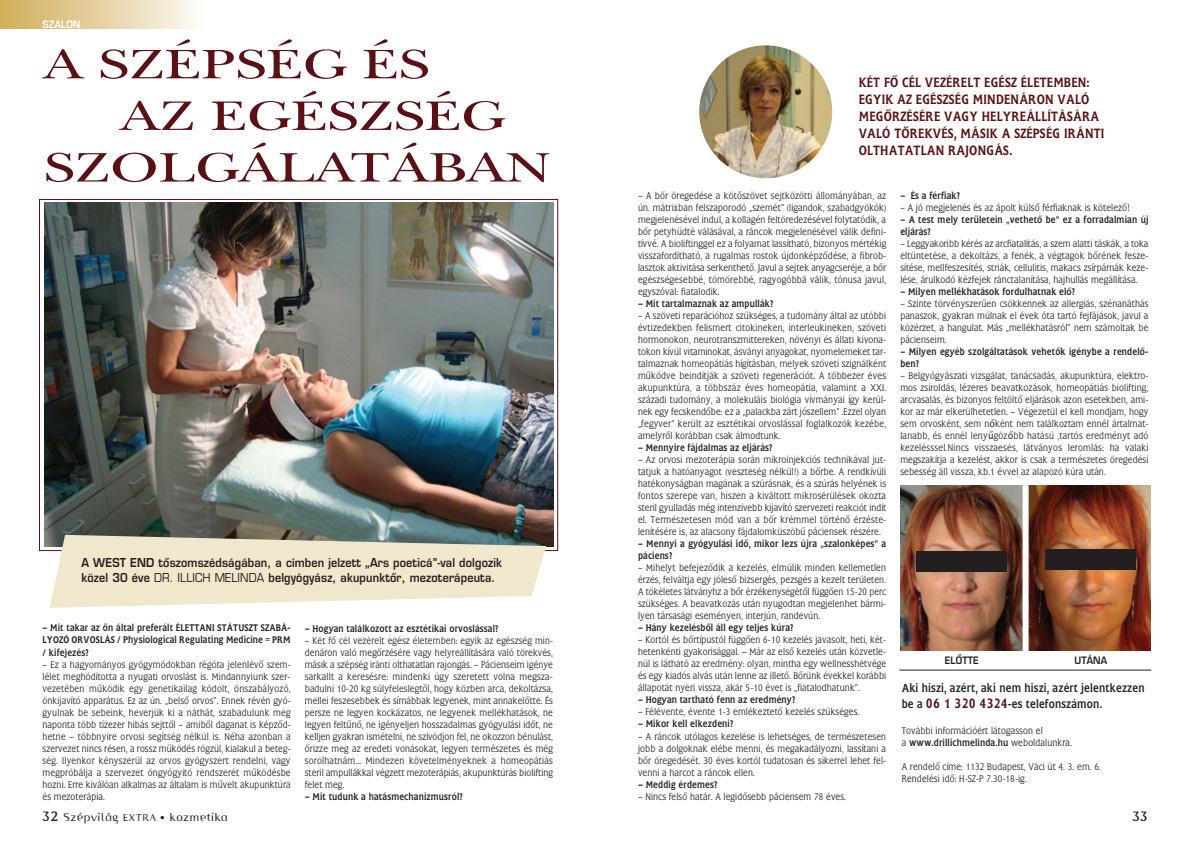
<style>
.page{position:relative;width:1191px;height:842px;background:#fff}
.page>*{position:absolute;margin:0;border:0;box-sizing:border-box;transform-origin:0 0}
.t1{font:43px "H New Baskerville Roman";color:#5a1014;scale:1.38 1}
.t2{font:14px/16.8px "Flange Regular Hun";letter-spacing:.015em;color:#5a1014;scale:.9 1}
.t3{font:700 14px "Censor Sans";color:#231f20}
.t4{font:12px/14.4px "H Eurostyle Demi";letter-spacing:.015em;color:#231f20;scale:.9 1}
.t5{font:12px/16px "Flange Regular Hun";letter-spacing:.015em;color:#231f20;scale:.9 1}
.t6{font:12px "Censor Sans";letter-spacing:.05em;color:#231f20}
.t7{font:10px/12px "Flange Light Hun";letter-spacing:.015em;color:#231f20;text-align:justify;scale:.9 1}
.t8{font:10px/12.2px "Flange Regular Hun";letter-spacing:.015em;color:#231f20;scale:.9 1}
.t9{font:10px "H Eurostyle Demi";letter-spacing:.015em;color:#231f20;scale:.9 1}
.t10{font:10px "H Eurostyle Demi";letter-spacing:.015em;color:#fff;scale:.9 1}
.s1{font-family:"H Eurostyle"}
.s2{font-family:"Lucida Grande"}
.s3{font-size:14px;color:#5a1014}
.s4{font-family:"Flange Light Hun"}
.s5{font-weight:700;font-size:14px}
.s6{font-size:10px}
</style>
<div class="page">
<img style="left:44px;top:202px;width:509px;height:344px">
<img style="left:0;top:0;width:196px;height:28px">
<svg style="left:50px;top:535px;width:496px;height:73px;background:#e6dfc9"></svg>
<img style="left:699px;top:45px;width:133px;height:133px;border-radius:50%">
<img style="left:1028px;top:485px;width:122px;height:165px">
<img style="left:900px;top:485px;width:122px;height:165px">
<div style="left:916px;top:551px;width:90px;height:20px;background:#231f20"></div>
<div style="left:1045px;top:549px;width:90px;height:20px;background:#231f20"></div>
<hr style="left:899px;top:670px;width:252px;height:1px;background:#231f20">
<p class="t10" style="left:43px;top:19px;width:44px">SZALON</p>
<h1 class="t1" style="left:44px;top:38px;width:281px">A SZÉPSÉG ÉS</h1>
<h1 class="t1" style="left:120px;top:90px;width:280px">AZ EGÉSZSÉG</h1>
<h1 class="t1" style="left:44px;top:142px;width:369px">SZOLGÁLATÁBAN</h1>
<p class="t4" style="left:82px;top:556px;width:468px">A WEST END tôszomszédságában, a címben jelzett „Ars poeticá”-val dolgozik közel 30 éve <span class="s1">DR. ILLICH MELINDA</span> belgyógyász, akupunktôr, mezoterápeuta.</p>
<p class="t8" style="left:43px;top:622px;width:277px;text-align:justify">– Mit takar az ön által preferált ÉLETTANI STÁTUSZT SZABÁ-LYOZÓ ORVOSLÁS / Physiological Regulating Medicine = PRM / kifejezés?</p>
<p class="t7" style="left:43px;top:658px;width:277px">– Ez a hagyományos gyógymódokban régóta jelenlévô szem&shy;lélet meghódította a nyugati orvoslást is. Mindannyiunk szer&shy;vezetében mûködik egy genetikailag kódolt, önszabályozó, önkijavító apparátus. Ez az ún. „belsô orvos”. Ennek révén gyó&shy;gyulnak be sebeink, heverjük ki a náthát, szabadulunk meg naponta több tízezer hibás sejttôl – amibôl daganat is képzôd&shy;hetne – többnyire orvosi segítség nélkül is. Néha azonban a szervezet nincs résen, a rossz mûködés rögzül, kialakul a beteg&shy;ség. Ilyenkor kényszerül az orvos gyógyszert rendelni, vagy megpróbálja a szervezet öngyógyító rendszerét mûködésbe hozni. Erre kiválóan alkalmas az általam is mûvelt akupunktúra és mezoterápia.</p>
<p class="t8" style="left:305px;top:622px;width:217px">– Hogyan találkozott az esztétikai orvoslással?</p>
<p class="t7" style="left:305px;top:634px;width:277px">– Két fô cél vezérelt egész életemben: egyik az egészség min&shy;denáron való megôrzésére vagy helyreállítására való törekvés, másik a szépség iránti olthatatlan rajongás. – Pácienseim igénye sarkallt a keresésre: mindenki úgy szeretett volna megsza&shy;badulni 10-20 kg súlyfeleslegtôl, hogy közben arca, dekoltázsa, mellei feszesebbek és símábbak legyenek, mint annakelôtte. És persze ne legyen kockázatos, ne legyenek mellékhatások, ne legyen feltûnô, ne igényeljen hosszadalmas gyógyulási idôt, ne kelljen gyakran ismételni, ne szívódjon fel, ne okozzon bénulást, ôrizze meg az eredeti vonásokat, legyen természetes és még sorolhatnám… Mindezen követelményeknek a homeopátiás steril ampullákkal végzett mezoterápiás, akupunktúrás biolifting felet meg.</p>
<p class="t8" style="left:305px;top:790px;width:177px">– Mit tudunk a hatásmechanizmusról?</p>
<h2 class="t2" style="left:858px;top:74px;width:274px">KÉT FÔ CÉL VEZÉRELT EGÉSZ ÉLETEMBEN:<br>EGYIK AZ EGÉSZSÉG MINDENÁRON VALÓ MEGÔRZÉSÉRE VAGY HELYREÁLLÍTÁSÁRA VALÓ TÖREKVÉS, MÁSIK A SZÉPSÉG IRÁNTI OLTHATATLAN RAJONGÁS.</h2>
<p class="t7" style="left:638px;top:189px;width:277px">– A bôr öregedése a kötôszövet sejtközötti állományában, az ún. mátrixban felszaporodó „szemét” (ligandok, szabadgyökök) megjelenésével indul, a kollagén feltöredezésével folytatódik, a bôr petyhüdté válásával, a ráncok megjelenésével válik defini&shy;tívvé. A bioliftinggel ez a folyamat lassítható, bizonyos mértékig visszafordítható, a rugalmas rostok újdonképzôdése, a fibrob&shy;lasztok aktivitása serkenthetô. Javul a sejtek anyagcseréje, a bôr egészségesebbé, tömörebbé, ragyogóbbá válik, tónusa javul, egyszóval: fiatalodik.</p>
<p class="t8" style="left:638px;top:297px;width:152px">– Mit tartalmaznak az ampullák?</p>
<p class="t7" style="left:638px;top:309px;width:277px">– A szöveti reparációhoz szükséges, a tudomány által az utóbbi évtizedekben felismert citokineken, interleukineken, szöveti hormonokon, neurotranszmittereken, növényi és állati kivona&shy;tokon kívül vitaminokat, ásványi anyagokat, nyomelemeket tar&shy;talmaznak homeopátiás hígításban, melyek szöveti szignálként mûködve beindítják a szöveti regenerációt. A többezer éves akupunktúra, a többszáz éves homeopátia, valamint a XXI. századi tudomány, a molekuláis biológia vívmányai így kerül&shy;nek egy fecskendôbe: ez a „palackba zárt jószellem” .Ezzel olyan „fegyver” került az esztétikai orvoslással foglalkozók kezébe, amelyrôl korábban csak álmodtunk.</p>
<p class="t8" style="left:638px;top:441px;width:151px">– Mennyire fájdalmas az eljárás?</p>
<p class="t7" style="left:638px;top:453px;width:277px">– Az orvosi mezoterápia során mikroinjekciós technikával jut&shy;tatjuk a hatóanyagot (veszteség nélkül!) a bôrbe. A rendkívüli hatékonyságban magának a szúrásnak, és a szúrás helyének is fontos szerepe van, hiszen a kiváltott mikrosérülések okozta steril gyulladás még intenzívebb kijavító szervezeti reakciót indít el. Természetesen mód van a bôr krémmel történô érzéste&shy;lenítésére is, az alacsony fájdalomküszöbû páciensek részére.</p>
<p class="t8" style="left:638px;top:537px;width:277px">– Mennyi a gyógyulási idô, mikor lezs újra „szalonképes” a páciens?</p>
<p class="t7" style="left:638px;top:562px;width:277px">– Mihelyt befejezôdik a kezelés, elmúlik minden kellemetlen érzés, felváltja egy jólesô bizsergés, pezsgés a kezelt területen.<br>A tökéletes látványhz a bôr érzékenységétôl függôen 15-20 perc szükséges. A beavatkozás után nyugodtan megjelenhet bármi&shy;lyen társasági eseményen, interjún, randevún.</p>
<p class="t8" style="left:638px;top:621px;width:174px">– Hány kezelésbôl áll egy teljes kúra?</p>
<p class="t7" style="left:638px;top:634px;width:277px">– Kortól és bôrtípustól függôen 6-10 kezelés javasolt, heti, két&shy;hetenkénti gyakorisággal. – Már az elsô kezelés után közvetle&shy;nül is látható az eredmény: olyan, mintha egy wellnesshétvége és egy kiadós alvás után lenne az illetô. Bôrünk évekkel korábbi állapotát nyeri vissza, akár 5-10 évet is „fiatalodhatunk”.</p>
<p class="t8" style="left:638px;top:694px;width:176px">– Hogyan tartható fenn az eredmény?</p>
<p class="t7" style="left:638px;top:706px;width:247px">– Félévente, évente 1-3 emlékeztetô kezelés szükséges.</p>
<p class="t8" style="left:638px;top:718px;width:107px">– Mikor kell elkezdeni?</p>
<p class="t7" style="left:638px;top:730px;width:277px">– A ráncok utólagos kezelése is lehetséges, de természetesen jobb a dolgoknak elébe menni, és megakadályozni, lassítani a bôr öregedését. 30 éves kortól tudatosan és sikerrel lehet fel&shy;venni a harcot a ráncok ellen.</p>
<p class="t8" style="left:638px;top:778px;width:89px">– Meddig érdemes?</p>
<p class="t7" style="left:638px;top:790px;width:233px">– Nincs felsô határ. A legidôsebb páciensem 78 éves.</p>
<p class="t8" style="left:900px;top:189px;width:68px">– És a férfiak?</p>
<p class="t7" style="left:900px;top:201px;width:257px">– A jó megjelenés és az ápolt külsô férfiaknak is kötelezô!</p>
<p class="t8" style="left:900px;top:213px;width:277px">– A test mely területein „vethetô be” ez a forradalmian új eljárás?</p>
<p class="t7" style="left:900px;top:237px;width:277px">– Leggyakoribb kérés az arcfiatalítás, a szem alatti táskák, a toka eltüntetése, a dekoltázs, a fenék, a végtagok bôrének fesze&shy;sítése, mellfeszesítés, striák, cellulitis, makacs zsírpárnák keze&shy;lése, árulkodó kézfejek ránctalanítása, hajhullás megállítása.</p>
<p class="t8" style="left:900px;top:285px;width:196px">– Milyen mellékhatások fordulhatnak elô?</p>
<p class="t7" style="left:900px;top:298px;width:277px">– Szinte törvényszerûen csökkennek az allergiás, szénanáthás panaszok, gyakran múlnak el évek óta tartó fejfájások, javul a közérzet, a hangulat. Más „mellékhatásról” nem számoltak be pácienseim.</p>
<p class="t8" style="left:900px;top:345px;width:277px">– Milyen egyéb szolgáltatások vehetôk igénybe a rendelô&shy;ben?</p>
<p class="t7" style="left:900px;top:370px;width:277px">– Belgyógyászati vizsgálat, tanácsadás, akupunktúra, elektro&shy;mos zsíroldás, lézeres beavatkozások, homeopátiás biolifting, arcvasalás, és bizonyos feltöltô eljárások azon esetekben, ami&shy;kor az már elkerülhetetlen. – Végezetül el kell mondjam, hogy sem orvosként, sem n<span class="s2">ő</span>ként nem találkoztam ennél ártalmat&shy;lanabb, és ennél leny<span class="s2">ű</span>göz<span class="s2">ő</span>bb hatású ,tartós eredményt adó kezelésssel.Nincs visszaesés, látványos leromlás: ha valaki megszakítja a kezelést, akkor is csak a természetes öregedési sebesség áll vissza, kb.1 évvel az alapozó kúra után.</p>
<p class="t9" style="left:945px;top:654px;width:39px">ELÔTTE</p>
<p class="t9" style="left:1074px;top:654px;width:38px">UTÁNA</p>
<p class="t5" style="left:901px;top:680px;width:271px">Aki hiszi, azért, aki nem hiszi, azért jelentkezzen be a <span class="s3">06 1 320 4324</span>-es telefonszámon.</p>
<p class="t7" style="left:901px;top:725px;width:158px">További információért látogasson el</p>
<p class="t8" style="left:901px;top:737px;width:191px"><span class="s4">a</span> www.drillichmelinda.hu <span class="s4">weboldalunkra.</span></p>
<p class="t7" style="left:901px;top:761px;width:223px">A rendelô címe: 1132 Budapest, Váci út 4. 3. em. 6.<br>Rendelési idô: H-SZ-P 7.30-18-ig.</p>
<p class="t6" style="left:43px;top:810px;width:187px"><span class="s5">32</span> Szépvilág <span class="s6">EXTRA •</span> kozmetika</p>
<h2 class="t3" style="left:1132px;top:808px;width:16px">33</h2>
</div>
